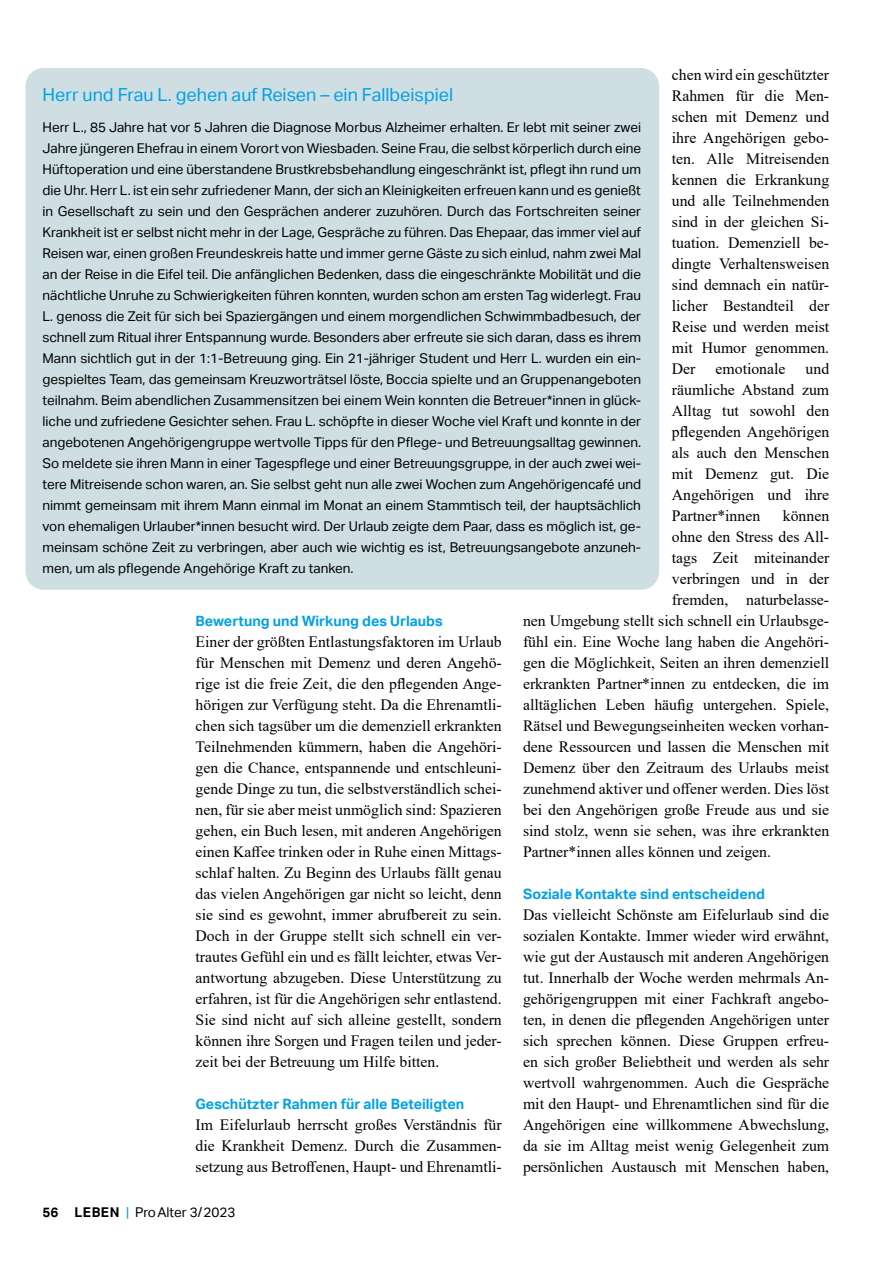
<style>
.page{position:relative;width:893px;height:1263px;background:#fff}
.page>*{position:absolute;margin:0;border:0;box-sizing:border-box;transform-origin:0 0}
.t1{font:18px "Aktiv Grotesk";color:#00a1e5}
.t2{font:15.75px/21px "Times New Roman";color:#000;text-align:justify}
.t3{font:700 14.25px "Aktiv Grotesk";color:#00a1e5}
.t4{font:13.5px/21px "Aktiv Grotesk";color:#000;text-align:justify}
.s1{font-weight:700}
.s2{color:#00a1e5}
</style>
<div class="page">
<div style="left:26px;top:68px;width:633px;height:522px;background:#cfdee2;border-radius:18px"></div>
<p class="t2" style="left:672px;top:64px;width:159px">chen wird ein geschützter Rahmen für die Men&shy;schen mit Demenz und ihre Angehörigen gebo&shy;ten. Alle Mitreisenden kennen die Erkrankung und alle Teilnehmenden sind in der gleichen Si&shy;tuation. Demenziell be&shy;dingte Verhaltensweisen sind demnach ein natür&shy;licher Bestandteil der Reise und werden meist mit Humor genommen.<br>Der</p>
<p class="t1" style="left:43px;top:84px;width:412px">Herr und Frau L. gehen auf Reisen – ein Fallbeispiel</p>
<p class="t4" style="left:43px;top:116px;width:600px">Herr L., 85 Jahre hat vor 5 Jahren die Diagnose Morbus Alzheimer erhalten. Er lebt mit seiner zwei Jahre jüngeren Ehefrau in einem Vorort von Wiesbaden. Seine Frau, die selbst körperlich durch eine Hüftoperation und eine überstandene Brustkrebsbehandlung eingeschränkt ist, pflegt ihn rund um die Uhr. Herr L. ist ein sehr zufriedener Mann, der sich an Kleinigkeiten erfreuen kann und es genießt in Gesellschaft zu sein und den Gesprächen anderer zuzuhören. Durch das Fortschreiten seiner Krankheit ist er selbst nicht mehr in der Lage, Gespräche zu führen. Das Ehepaar, das immer viel auf Reisen war, einen großen Freundeskreis hatte und immer gerne Gäste zu sich einlud, nahm zwei Mal an der Reise in die Eifel teil. Die anfänglichen Bedenken, dass die eingeschränkte Mobilität und die nächtliche Unruhe zu Schwierigkeiten führen konnten, wurden schon am ersten Tag widerlegt. Frau L. genoss die Zeit für sich bei Spaziergängen und einem morgendlichen Schwimmbadbesuch, der schnell zum Ritual ihrer Entspannung wurde. Besonders aber erfreute sie sich daran, dass es ihrem Mann sichtlich gut in der 1:1-Betreuung ging. Ein 21-jähriger Student und Herr L. wurden ein ein&shy;gespieltes Team, das gemeinsam Kreuzworträtsel löste, Boccia spielte und an Gruppenangeboten teilnahm. Beim abendlichen Zusammensitzen bei einem Wein konnten die Betreuer*innen in glück&shy;liche und zufriedene Gesichter sehen. Frau L. schöpfte in dieser Woche viel Kraft und konnte in der angebotenen Angehörigengruppe wertvolle Tipps für den Pflege- und Betreuungsalltag gewinnen.<br>So meldete sie ihren Mann in einer Tagespflege und einer Betreuungsgruppe, in der auch zwei wei&shy;tere Mitreisende schon waren, an. Sie selbst geht nun alle zwei Wochen zum Angehörigencafé und nimmt gemeinsam mit ihrem Mann einmal im Monat an einem Stammtisch teil, der hauptsächlich von ehemaligen Urlauber*innen besucht wird. Der Urlaub zeigte dem Paar, dass es möglich ist, ge&shy;meinsam schöne Zeit zu verbringen, aber auch wie wichtig es ist, Betreuungsangebote anzuneh&shy;men, um als pflegende Angehörige Kraft zu tanken.</p>
<p class="t2" style="left:672px;top:358px;width:159px;text-indent:134px">und räumliche Abstand zum Alltag tut sowohl den pflegenden Angehörigen als auch den Menschen mit Demenz gut. Die Angehörigen und ihre Partner*innen</p>
<p class="t2" style="left:715px;top:358px;width:71px">emotionale</p>
<p class="t2" style="left:783px;top:505px;width:48px">können</p>
<p class="t2" style="left:672px;top:526px;width:159px">ohne den Stress des All-</p>
<p class="t2" style="left:672px;top:547px;width:159px">tags Zeit miteinander</p>
<p class="t2" style="left:672px;top:568px;width:159px">verbringen und in der</p>
<p class="t2" style="left:672px;top:589px;width:159px">fremden, naturbelasse-</p>
<p class="t2" style="left:523px;top:610px;width:308px">nen Umgebung stellt sich schnell ein Urlaubsge-</p>
<p class="t2" style="left:523px;top:631px;width:308px">fühl ein. Eine Woche lang haben die Angehöri-</p>
<p class="t2" style="left:523px;top:652px;width:308px">gen die Möglichkeit, Seiten an ihren demenziell</p>
<p class="t2" style="left:523px;top:673px;width:308px">erkrankten Partner*innen zu entdecken, die im</p>
<p class="t2" style="left:523px;top:694px;width:308px">alltäglichen Leben häufig untergehen. Spiele,</p>
<p class="t2" style="left:523px;top:715px;width:308px">Rätsel und Bewegungseinheiten wecken vorhan-</p>
<p class="t2" style="left:523px;top:736px;width:308px">dene Ressourcen und lassen die Menschen mit</p>
<p class="t2" style="left:523px;top:757px;width:308px">Demenz über den Zeitraum des Urlaubs meist</p>
<p class="t2" style="left:523px;top:778px;width:308px">zunehmend aktiver und offener werden. Dies löst</p>
<p class="t2" style="left:523px;top:799px;width:308px">bei den Angehörigen große Freude aus und sie</p>
<p class="t2" style="left:523px;top:820px;width:308px">sind stolz, wenn sie sehen, was ihre erkrankten</p>
<p class="t2" style="left:523px;top:841px;width:250px">Partner*innen alles können und zeigen.</p>
<p class="t3" style="left:523px;top:886px;width:244px">Soziale Kontakte sind entscheidend</p>
<p class="t2" style="left:523px;top:904px;width:308px">Das vielleicht Schönste am Eifelurlaub sind die sozialen Kontakte. Immer wieder wird erwähnt, wie gut der Austausch mit anderen Angehörigen tut. Innerhalb der Woche werden mehrmals An&shy;gehörigengruppen mit einer Fachkraft angebo&shy;ten, in denen die pflegenden Angehörigen unter sich sprechen können. Diese Gruppen erfreu&shy;en sich großer Beliebtheit und werden als sehr wertvoll wahrgenommen. Auch die Gespräche mit den Haupt- und Ehrenamtlichen sind für die Angehörigen eine willkommene Abwechslung, da sie im Alltag meist wenig Gelegenheit zum persönlichen Austausch mit Menschen haben,</p>
<p class="t3" style="left:196px;top:613px;width:249px">Bewertung und Wirkung des Urlaubs</p>
<p class="t2" style="left:196px;top:631px;width:308px">Einer der größten Entlastungsfaktoren im Urlaub für Menschen mit Demenz und deren Angehö&shy;rige ist die freie Zeit, die den pflegenden Ange&shy;hörigen zur Verfügung steht. Da die Ehrenamtli&shy;chen sich tagsüber um die demenziell erkrankten Teilnehmenden kümmern, haben die Angehöri&shy;gen die Chance, entspannende und entschleuni&shy;gende Dinge zu tun, die selbstverständlich schei&shy;nen, für sie aber meist unmöglich sind: Spazieren gehen, ein Buch lesen, mit anderen Angehörigen einen Kaffee trinken oder in Ruhe einen Mittags&shy;schlaf halten. Zu Beginn des Urlaubs fällt genau das vielen Angehörigen gar nicht so leicht, denn sie sind es gewohnt, immer abrufbereit zu sein.<br>Doch in der Gruppe stellt sich schnell ein ver&shy;trautes Gefühl ein und es fällt leichter, etwas Ver&shy;antwortung abzugeben. Diese Unterstützung zu erfahren, ist für die Angehörigen sehr entlastend.<br>Sie sind nicht auf sich alleine gestellt, sondern können ihre Sorgen und Fragen teilen und jeder&shy;zeit bei der Betreuung um Hilfe bitten.</p>
<p class="t3" style="left:196px;top:1096px;width:270px">Geschützter Rahmen für alle Beteiligten</p>
<p class="t2" style="left:196px;top:1114px;width:308px">Im Eifelurlaub herrscht großes Verständnis für die Krankheit Demenz. Durch die Zusammen&shy;setzung aus Betroffenen, Haupt- und Ehrenamtli-</p>
<p class="t4" style="left:43px;top:1202px;width:194px"><span class="s1">56 LEBEN</span> <span class="s2">|</span> ProAlter 3/2023</p>
</div>
